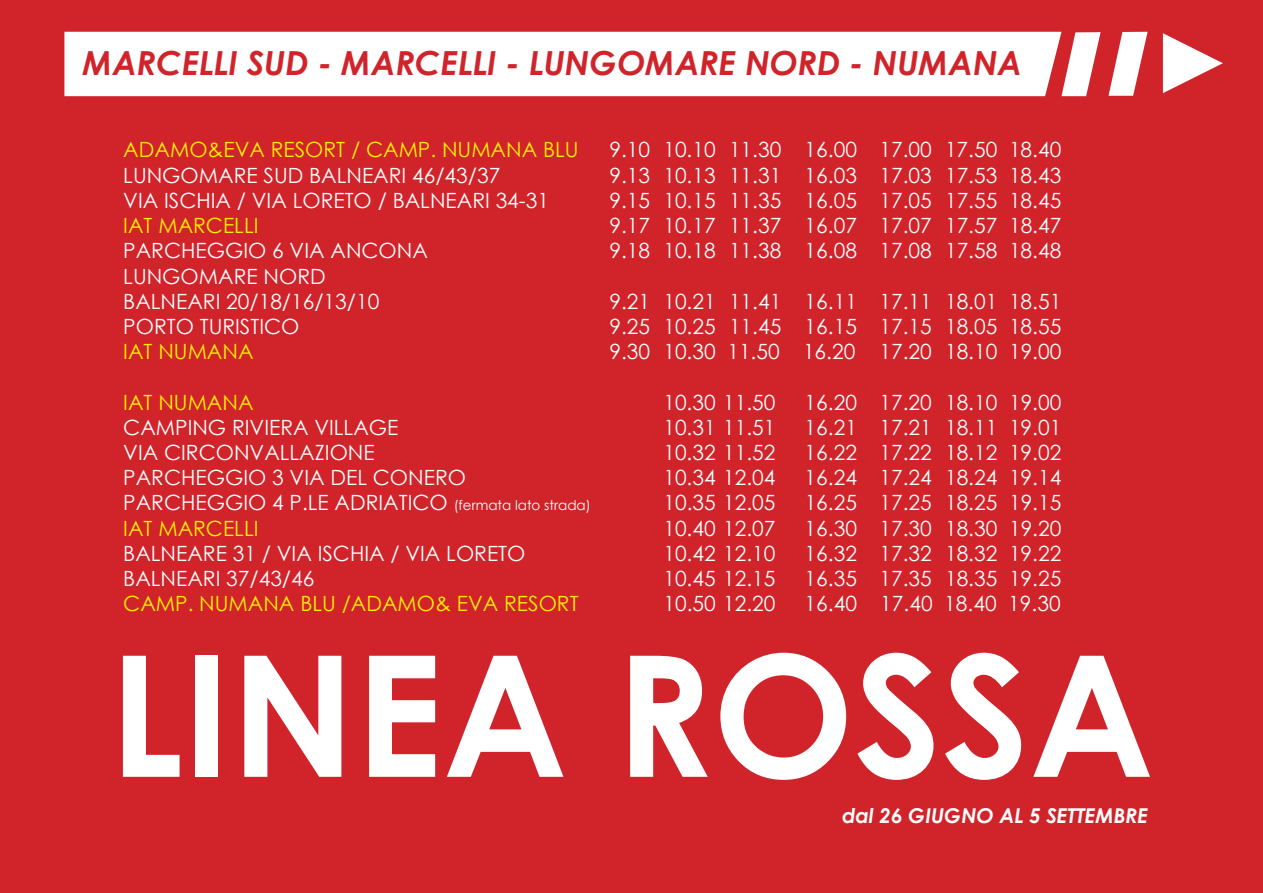
<style>
.page{position:relative;width:1263px;height:893px;background:#d1232a}
.page>*{position:absolute;margin:0;border:0;box-sizing:border-box;transform-origin:0 0}
.t1{font:700 168.6px "Century Gothic";color:#fff}
.t2{font:italic 700 33.15px "Century Gothic";color:#d1232a}
.t3{font:21px "Century Gothic";color:#fff}
.t4{font:21px "Century Gothic";color:#fff101}
.t5{font:italic 700 20.4px "Century Gothic";color:#fff}
.s1{font-size:13.5px}
</style>
<div class="page">
<svg style="left:64px;top:32px;width:997px;height:64px"></svg>
<svg style="left:1163px;top:33px;width:60px;height:60px"></svg>
<svg style="left:1108px;top:32px;width:39px;height:64px"></svg>
<svg style="left:1061px;top:32px;width:39px;height:64px"></svg>
<p class="t2" style="left:82px;top:38px;width:941px">MARCELLI SUD - MARCELLI - LUNGOMARE NORD - NUMANA</p>
<p class="t4" style="left:123px;top:135px;width:457px">ADAMO&amp;EVA RESORT / CAMP. NUMANA BLU</p>
<p class="t3" style="left:609px;top:135px;width:453px">9.10 10.10 11.30 16.00 17.00 17.50 18.40</p>
<p class="t3" style="left:123px;top:160px;width:378px">LUNGOMARE SUD BALNEARI 46/43/37</p>
<p class="t3" style="left:609px;top:160px;width:453px">9.13 10.13 11.31 16.03 17.03 17.53 18.43</p>
<p class="t3" style="left:123px;top:186px;width:427px">VIA ISCHIA / VIA LORETO / BALNEARI 34-31</p>
<p class="t3" style="left:609px;top:186px;width:453px">9.15 10.15 11.35 16.05 17.05 17.55 18.45</p>
<p class="t4" style="left:123px;top:211px;width:137px">IAT MARCELLI</p>
<p class="t3" style="left:609px;top:211px;width:453px">9.17 10.17 11.37 16.07 17.07 17.57 18.47</p>
<p class="t3" style="left:123px;top:236px;width:306px">PARCHEGGIO 6 VIA ANCONA</p>
<p class="t3" style="left:609px;top:236px;width:453px">9.18 10.18 11.38 16.08 17.08 17.58 18.48</p>
<p class="t3" style="left:123px;top:261px;width:204px">LUNGOMARE NORD</p>
<p class="t3" style="left:123px;top:286px;width:257px">BALNEARI 20/18/16/13/10</p>
<p class="t3" style="left:609px;top:286px;width:453px">9.21 10.21 11.41 16.11 17.11 18.01 18.51</p>
<p class="t3" style="left:123px;top:312px;width:178px">PORTO TURISTICO</p>
<p class="t3" style="left:609px;top:312px;width:453px">9.25 10.25 11.45 16.15 17.15 18.05 18.55</p>
<p class="t4" style="left:123px;top:337px;width:132px">IAT NUMANA</p>
<p class="t3" style="left:609px;top:337px;width:453px">9.30 10.30 11.50 16.20 17.20 18.10 19.00</p>
<p class="t4" style="left:123px;top:387px;width:132px">IAT NUMANA</p>
<p class="t3" style="left:663px;top:387px;width:114px">10.30 11.50</p>
<p class="t3" style="left:805px;top:387px;width:258px">16.20 17.20 18.10 19.00</p>
<p class="t3" style="left:123px;top:412px;width:277px">CAMPING RIVIERA VILLAGE</p>
<p class="t3" style="left:663px;top:412px;width:114px">10.31 11.51</p>
<p class="t3" style="left:805px;top:412px;width:258px">16.21 17.21 18.11 19.01</p>
<p class="t3" style="left:123px;top:438px;width:253px">VIA CIRCONVALLAZIONE</p>
<p class="t3" style="left:663px;top:438px;width:114px">10.32 11.52</p>
<p class="t3" style="left:805px;top:438px;width:258px">16.22 17.22 18.12 19.02</p>
<p class="t3" style="left:123px;top:463px;width:344px">PARCHEGGIO 3 VIA DEL CONERO</p>
<p class="t3" style="left:663px;top:463px;width:114px">10.34 12.04</p>
<p class="t3" style="left:805px;top:463px;width:258px">16.24 17.24 18.24 19.14</p>
<p class="t3" style="left:123px;top:488px;width:469px">PARCHEGGIO 4 P.LE ADRIATICO <span class="s1">(fermata lato strada)</span></p>
<p class="t3" style="left:663px;top:488px;width:114px">10.35 12.05</p>
<p class="t3" style="left:805px;top:488px;width:258px">16.25 17.25 18.25 19.15</p>
<p class="t4" style="left:123px;top:513px;width:137px">IAT MARCELLI</p>
<p class="t3" style="left:663px;top:513px;width:114px">10.40 12.07</p>
<p class="t3" style="left:805px;top:513px;width:258px">16.30 17.30 18.30 19.20</p>
<p class="t3" style="left:123px;top:538px;width:404px">BALNEARE 31 / VIA ISCHIA / VIA LORETO</p>
<p class="t3" style="left:663px;top:538px;width:114px">10.42 12.10</p>
<p class="t3" style="left:805px;top:538px;width:258px">16.32 17.32 18.32 19.22</p>
<p class="t3" style="left:123px;top:564px;width:193px">BALNEARI 37/43/46</p>
<p class="t3" style="left:663px;top:564px;width:114px">10.45 12.15</p>
<p class="t3" style="left:805px;top:564px;width:258px">16.35 17.35 18.35 19.25</p>
<p class="t4" style="left:123px;top:589px;width:457px">CAMP. NUMANA BLU /ADAMO&amp; EVA RESORT</p>
<p class="t3" style="left:663px;top:589px;width:114px">10.50 12.20</p>
<p class="t3" style="left:805px;top:589px;width:257px">16.40 17.40 18.40 19.30</p>
<p class="t1" style="left:109px;top:588px;width:1046px">LINEA ROSSA</p>
<p class="t5" style="left:842px;top:800px;width:308px">dal 26 GIUGNO AL 5 SETTEMBRE</p>
</div>
